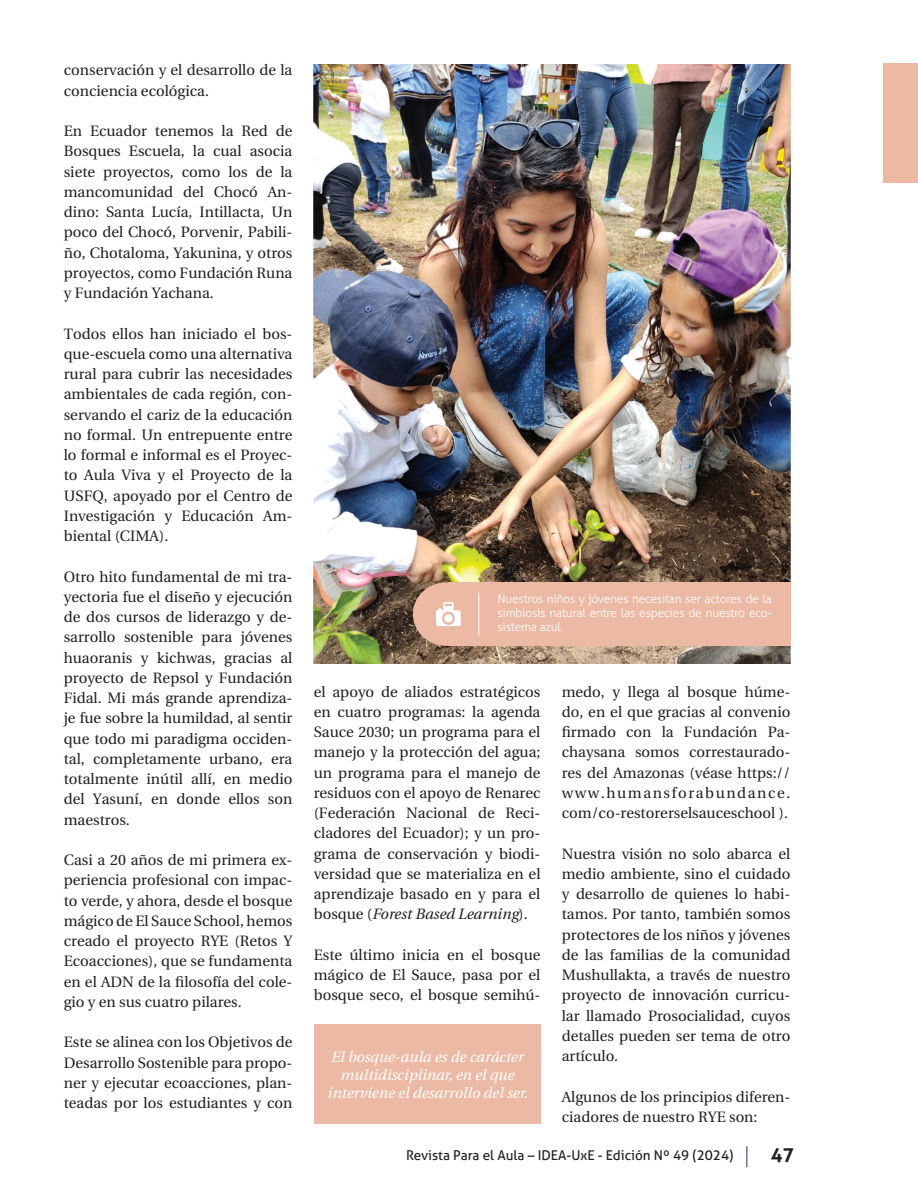
<style>
.page{position:relative;width:918px;height:1188px;background:#fff}
.page>*{position:absolute;margin:0;border:0;box-sizing:border-box;transform-origin:0 0}
.t1{font:700 19.5px "Aller";color:#231f20}
.t2{font:15px/20.2px "Linguistics Pro";color:#231f20;text-align:justify}
.t3{font:italic 15px/18px "Linguistics Pro";color:#fff;text-align:center}
.t4{font:13.5px "Aller";color:#231f20}
.t5{font:300 12px/13.8px "Aller";letter-spacing:-.02em;color:#fff;text-align:justify}
.s1{font-style:italic}
</style>
<div class="page">
<svg style="left:747px;top:1146px;width:1px;height:21px"></svg>
<div style="left:884px;top:64px;width:34px;height:119px;background:#ecbaa4"></div>
<div style="left:314px;top:1025px;width:227px;height:99px;background:#ecbaa4"></div>
<img style="left:314px;top:64px;width:476px;height:600px">
<div style="left:413px;top:582px;width:66px;height:64px;background:#ecbaa4;border-radius:50%"></div>
<div style="left:448px;top:583px;width:342px;height:63px;background:#ecbaa4"></div>
<hr style="left:478px;top:593px;width:1px;height:42px;background:#fff">
<svg style="left:436px;top:602px;width:25px;height:24px"></svg>
<div style="left:444px;top:614px;width:9px;height:9px;background:#fff;border-radius:50%"></div>
<p class="t2" style="left:64px;top:60px;width:230px">conservación y el desarrollo de la conciencia ecológica.</p>
<p class="t2" style="left:64px;top:121px;width:230px">En Ecuador tenemos la Red de Bosques Escuela, la cual asocia siete proyectos, como los de la mancomunidad del Chocó An&shy;dino: Santa Lucía, Intillacta, Un poco del Chocó, Porvenir, Pabili&shy;ño, Chotaloma, Yakunina, y otros proyectos, como Fundación Runa y Fundación Yachana.</p>
<p class="t2" style="left:64px;top:323px;width:230px">Todos ellos han iniciado el bos&shy;que-escuela como una alternativa rural para cubrir las necesidades ambientales de cada región, con&shy;servando el cariz de la educación no formal. Un entrepuente entre lo formal e informal es el Proyec&shy;to Aula Viva y el Proyecto de la USFQ, apoyado por el Centro de Investigación y Educación Am&shy;biental (CIMA).</p>
<p class="t2" style="left:64px;top:566px;width:230px">Otro hito fundamental de mi tra&shy;yectoria fue el diseño y ejecución de dos cursos de liderazgo y de&shy;sarrollo sostenible para jóvenes huaoranis y kichwas, gracias al proyecto de Repsol y Fundación Fidal. Mi más grande aprendiza&shy;je fue sobre la humildad, al sentir que todo mi paradigma occiden&shy;tal, completamente urbano, era totalmente inútil allí, en medio del Yasuní, en donde ellos son maestros.</p>
<p class="t2" style="left:64px;top:850px;width:230px">Casi a 20 años de mi primera ex&shy;periencia profesional con impac&shy;to verde, y ahora, desde el bosque mágico de El Sauce School, hemos creado el proyecto RYE (Retos Y Ecoacciones), que se fundamenta en el ADN de la filosofía del cole&shy;gio y en sus cuatro pilares.</p>
<p class="t2" style="left:64px;top:1032px;width:230px">Este se alinea con los Objetivos de Desarrollo Sostenible para propo&shy;ner y ejecutar ecoacciones, plan&shy;teadas por los estudiantes y con</p>
<p class="t5" style="left:497px;top:592px;width:276px">Nuestros niños y jóvenes necesitan ser actores de la simbiosis natural entre las especies de nuestro eco&shy;sistema azul.</p>
<p class="t2" style="left:314px;top:682px;width:228px">el apoyo de aliados estratégicos en cuatro programas: la agenda Sauce 2030; un programa para el manejo y la protección del agua; un programa para el manejo de residuos con el apoyo de Renarec (Federación Nacional de Reci&shy;cladores del Ecuador); y un pro&shy;grama de conservación y biodi&shy;versidad que se materializa en el aprendizaje basado en y para el bosque (<span class="s1">Forest Based Learning</span>).</p>
<p class="t2" style="left:314px;top:945px;width:228px">Este último inicia en el bosque mágico de El Sauce, pasa por el bosque seco, el bosque semihú-</p>
<p class="t3" style="left:327px;top:1047px;width:202px">El bosque-aula es de carácter multidisciplinar, en el que interviene el desarrollo del ser.</p>
<p class="t2" style="left:562px;top:682px;width:230px">medo, y llega al bosque húme&shy;do, en el que gracias al convenio firmado con la Fundación Pa&shy;chaysana somos correstaurado&shy;res del Amazonas (véase https:// www.humansforabundance. com/co-restorerselsauceschool ).</p>
<p class="t2" style="left:562px;top:844px;width:230px">Nuestra visión no solo abarca el medio ambiente, sino el cuidado y desarrollo de quienes lo habi&shy;tamos. Por tanto, también somos protectores de los niños y jóvenes de las familias de la comunidad Mushullakta, a través de nuestro proyecto de innovación curricu&shy;lar llamado Prosocialidad, cuyos detalles pueden ser tema de otro artículo.</p>
<p class="t2" style="left:562px;top:1087px;width:230px">Algunos de los principios diferen&shy;ciadores de nuestro RYE son:</p>
<p class="t4" style="left:406px;top:1147px;width:329px">Revista Para el Aula – IDEA-UxE - Edición Nº 49 (2024)</p>
<h1 class="t1" style="left:771px;top:1143px;width:25px">47</h1>
</div>
